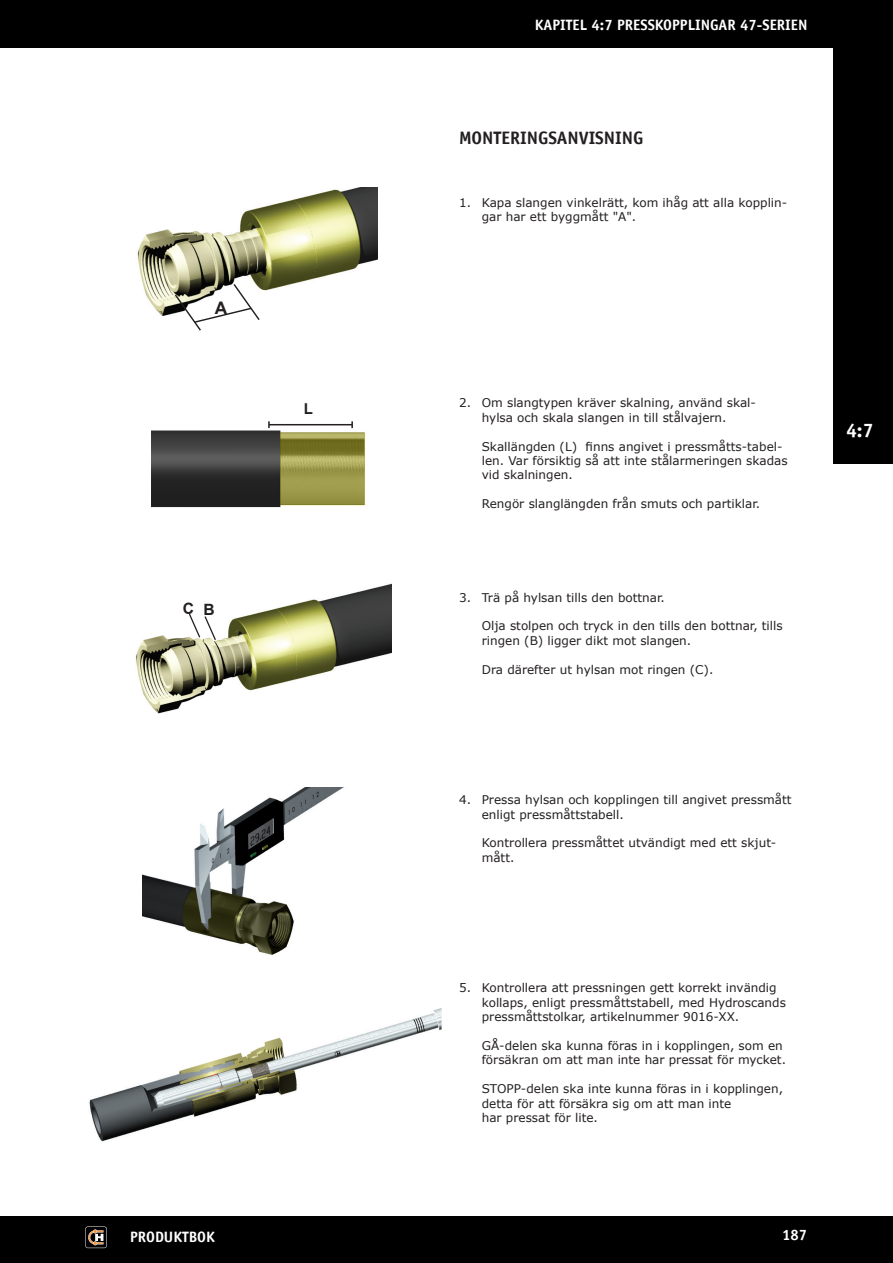
<style>
.page{position:relative;width:893px;height:1263px;background:#fff}
.page>*{position:absolute;margin:0;border:0;box-sizing:border-box;transform-origin:0 0}
.t1{font:700 19.5px "Officina Sans LT";color:#fff}
.Rubrik_1{font:700 18px "Officina Sans LT";color:#231f20}
.t2{font:700 17.25px "Arial";color:#231f20}
.t3{font:700 15.6px "Arial";color:#231f20}
.t4{font:700 15px "Officina Sans LT";color:#fff}
.t5{font:700 15px "Arial";color:#231f20}
.Brödtext{font:12px/14.4px "Verdana";color:#231f20}
</style>
<div class="page">
<div style="left:0;top:0;width:893px;height:47px;background:#000001"></div>
<div style="left:0;top:1216px;width:893px;height:47px;background:#000001"></div>
<svg style="left:85px;top:1226px;width:22px;height:22px"></svg>
<div style="left:833px;top:0;width:60px;height:463px;background:#000001"></div>
<img style="left:137px;top:187px;width:241px;height:130px">
<svg style="left:173px;top:282px;width:88px;height:49px"></svg>
<img style="left:151px;top:425px;width:215px;height:83px">
<hr style="left:269px;top:424px;width:83px;height:1px;background:#231f20">
<svg style="left:268px;top:421px;width:2px;height:7px"></svg>
<svg style="left:351px;top:421px;width:2px;height:7px"></svg>
<img style="left:136px;top:584px;width:255px;height:130px">
<svg style="left:188px;top:612px;width:29px;height:29px"></svg>
<img style="left:142px;top:788px;width:201px;height:167px">
<img style="left:89px;top:1008px;width:353px;height:134px">
<p class="t2" style="left:215px;top:296px;width:14px">A</p>
<p class="t3" style="left:183px;top:598px;width:13px">C</p>
<p class="t3" style="left:203px;top:599px;width:13px">B</p>
<p class="t5" style="left:304px;top:399px;width:11px">L</p>
<p class="t4" style="left:535px;top:15px;width:274px">KAPITEL 4:7 PRESSKOPPLINGAR 47-SERIEN</p>
<p class="Rubrik_1" style="left:459px;top:127px;width:186px">MONTERINGSANVISNING</p>
<p class="Brödtext" style="left:482px;top:195px;width:307px;text-indent:-22px">1. Kapa slangen vinkelrätt, kom ihåg att alla kopplin&shy;gar har ett byggmått "A".</p>
<p class="Brödtext" style="left:459px;top:396px;width:298px;text-align:center">2. Om slangtypen kräver skalning, använd skal&shy;hylsa och skala slangen in till stålvajern.</p>
<p class="Brödtext" style="left:482px;top:439px;width:307px">Skallängden (L) finns angivet i pressmåtts-tabel&shy;len. Var försiktig så att inte stålarmeringen skadas vid skalningen.</p>
<p class="Brödtext" style="left:482px;top:497px;width:280px">Rengör slanglängden från smuts och partiklar.</p>
<p class="Brödtext" style="left:459px;top:590px;width:207px">3. Trä på hylsan tills den bottnar.</p>
<p class="Brödtext" style="left:482px;top:619px;width:302px">Olja stolpen och tryck in den tills den bottnar, tills ringen (B) ligger dikt mot slangen.</p>
<p class="Brödtext" style="left:482px;top:662px;width:233px">Dra därefter ut hylsan mot ringen (C).</p>
<p class="Brödtext" style="left:482px;top:792px;width:311px;text-indent:-22px">4. Pressa hylsan och kopplingen till angivet pressmått enligt pressmåttstabell.</p>
<p class="Brödtext" style="left:482px;top:836px;width:296px">Kontrollera pressmåttet utvändigt med ett skjut&shy;mått.</p>
<h1 class="t1" style="left:846px;top:419px;width:29px">4:7</h1>
<p class="Brödtext" style="left:482px;top:981px;width:306px;text-indent:-22px">5. Kontrollera att pressningen gett korrekt invändig kollaps, enligt pressmåttstabell, med Hydroscands pressmåttstolkar, artikelnummer 9016-XX.</p>
<p class="Brödtext" style="left:482px;top:1038px;width:306px">GÅ-delen ska kunna föras in i kopplingen, som en försäkran om att man inte har pressat för mycket.</p>
<p class="Brödtext" style="left:482px;top:1081px;width:303px">STOPP-delen ska inte kunna föras in i kopplingen, detta för att försäkra sig om att man inte<br>har pressat för lite.</p>
<p class="t4" style="left:130px;top:1227px;width:86px">PRODUKTBOK</p>
<p class="t4" style="left:782px;top:1226px;width:27px">187</p>
</div>
